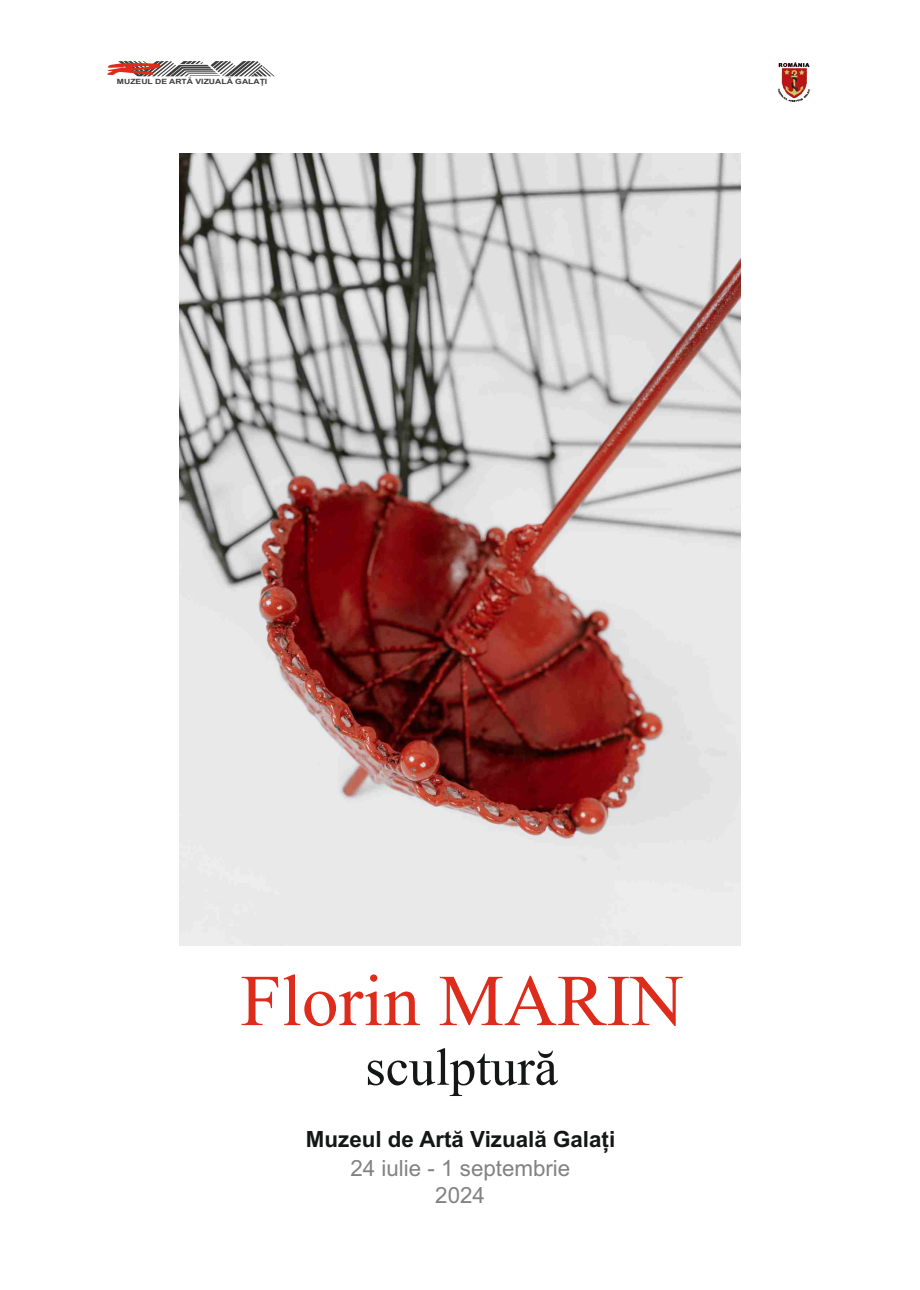
<style>
.page{position:relative;width:920px;height:1290px;background:#fff}
.page>*{position:absolute;margin:0;border:0;box-sizing:border-box;transform-origin:0 0}
.t1{font:72.9px "Times New Roman";color:#dd2b1c}
.t2{font:52.5px "Times New Roman";color:#151616}
.t3{font:700 22.35px "Arial";color:#151616}
.t4{font:22.35px "Arial";color:#818281}
.t5{font:700 7.2px "Arial";color:#3b3c3b;scale:1.2 1}
</style>
<div class="page">
<svg style="left:107px;top:61px;width:167px;height:15px"></svg>
<img style="left:777px;top:62px;width:34px;height:40px">
<img style="left:179px;top:154px;width:562px;height:791px">
<p class="t5" style="left:117px;top:79px;width:127px">MUZEUL DE ARTĂ VIZUALĂ GALAȚI</p>
<h1 class="t1" style="left:240px;top:974px;width:445px">Florin MARIN</h1>
<h2 class="t2" style="left:365px;top:1048px;width:194px">sculptură</h2>
<h3 class="t3" style="left:306px;top:1131px;width:311px">Muzeul de Artă Vizuală Galați</h3>
<h3 class="t4" style="left:350px;top:1160px;width:221px">24 iulie - 1 septembrie</h3>
<h3 class="t4" style="left:435px;top:1186px;width:51px">2024</h3>
</div>
